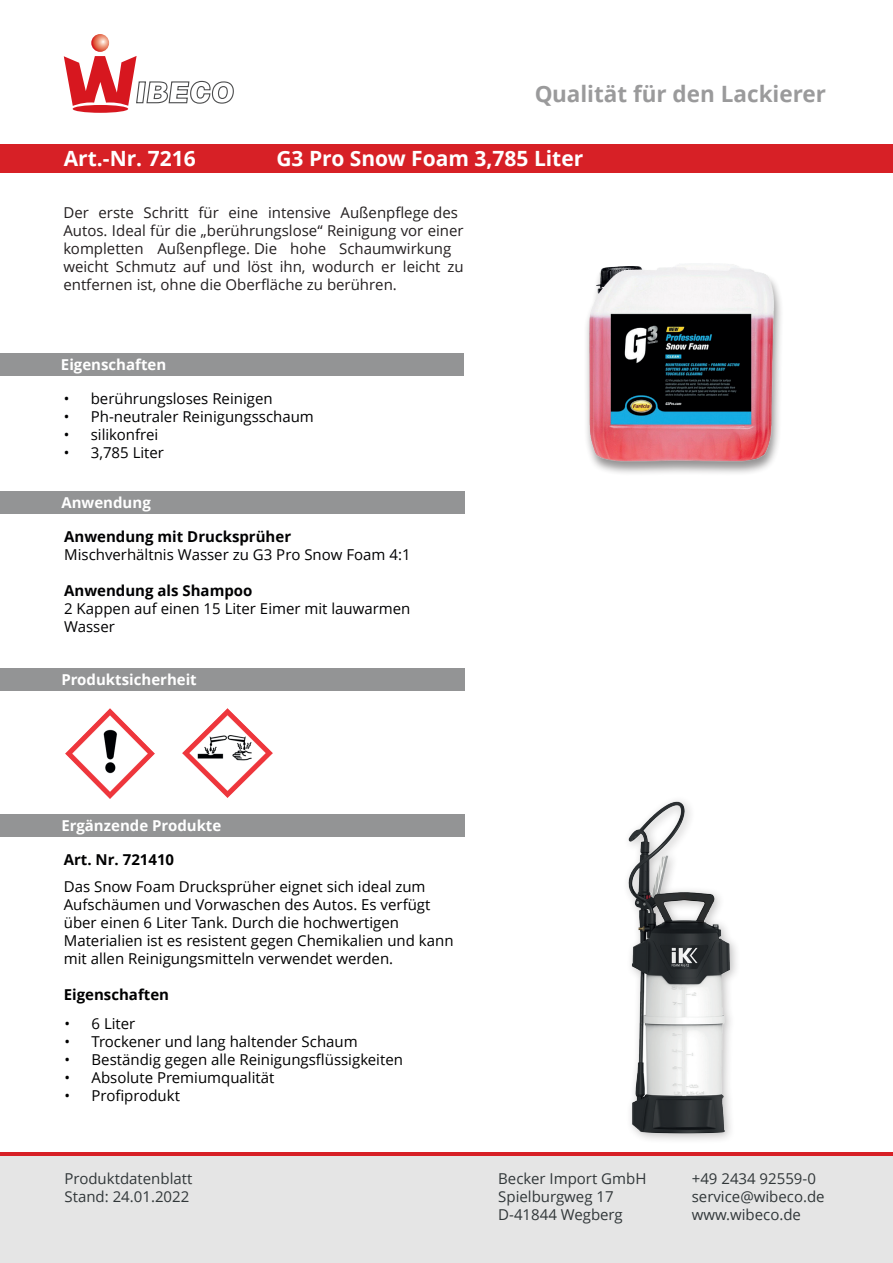
<style>
.page{position:relative;width:893px;height:1263px;background:#fff}
.page>*{position:absolute;margin:0;border:0;box-sizing:border-box;transform-origin:0 0}
.t1{font:700 22.5px "Open Sans";color:#949495}
.t2{font:700 21px "Open Sans";color:#fff}
.t3{font:15px/18px "Open Sans";color:#000001}
.t4{font:15px/18px "Open Sans";color:#231f20}
.t5{font:15px/18px "Open Sans";color:#000002}
.t6{font:15px/18px "Open Sans";color:#313739}
.t7{font:700 15px "Open Sans";color:#fff}
.t8{font:700 15px "Open Sans";color:#000002}
.t9{font:700 15px "Open Sans";color:#000001}
</style>
<div class="page">
<div style="left:0;top:1152px;width:893px;height:5px;background:#d72026"></div>
<div style="left:0;top:1157px;width:893px;height:106px;background:#e5e5e5"></div>
<div style="left:0;top:144px;width:893px;height:28px;background:#d72026"></div>
<svg style="left:91px;top:34px;width:18px;height:18px"></svg>
<svg style="left:64px;top:56px;width:170px;height:57px"></svg>
<div style="left:0;top:491px;width:464px;height:23px;background:#939495"></div>
<div style="left:0;top:814px;width:464px;height:23px;background:#939495"></div>
<div style="left:0;top:668px;width:464px;height:23px;background:#939495"></div>
<div style="left:0;top:353px;width:464px;height:23px;background:#939495"></div>
<img style="left:65px;top:709px;width:90px;height:89px">
<img style="left:182px;top:708px;width:90px;height:90px">
<img style="left:586px;top:264px;width:195px;height:209px">
<div style="left:622px;top:796px;width:119px;height:348px;background:#231f20;opacity:.3"></div>
<img style="left:622px;top:797px;width:119px;height:340px">
<h2 class="t2" style="left:64px;top:144px;width:133px">Art.-Nr. 7216</h2>
<h1 class="t1" style="left:534px;top:78px;width:293px">Qualität für den Lackierer</h1>
<h2 class="t2" style="left:276px;top:144px;width:308px">G3 Pro Snow Foam 3,785 Liter</h2>
<p class="t4" style="left:63px;top:203px;width:402px">Der erste Schritt für eine intensive Außenpflege des Autos. Ideal für die „berührungslose“ Reinigung vor einer kompletten Außenpflege. Die hohe Schaumwirkung weicht Schmutz auf und löst ihn, wodurch er leicht zu entfernen ist, ohne die Oberfläche zu berühren.</p>
<p class="t7" style="left:61px;top:354px;width:107px">Eigenschaften</p>
<p class="t5" style="left:64px;top:389px;width:210px">• berührungsloses Reinigen</p>
<p class="t5" style="left:64px;top:407px;width:252px">• Ph-neutraler Reinigungsschaum</p>
<p class="t5" style="left:64px;top:425px;width:96px">• silikonfrei</p>
<p class="t5" style="left:64px;top:443px;width:102px">• 3,785 Liter</p>
<p class="t7" style="left:61px;top:492px;width:91px">Anwendung</p>
<p class="t8" style="left:64px;top:526px;width:228px">Anwendung mit Drucksprüher</p>
<p class="t5" style="left:64px;top:545px;width:348px">Mischverhältnis Wasser zu G3 Pro Snow Foam 4:1</p>
<p class="t8" style="left:64px;top:580px;width:190px">Anwendung als Shampoo</p>
<p class="t5" style="left:64px;top:599px;width:348px">2 Kappen auf einen 15 Liter Eimer mit lauwarmen<br>Wasser</p>
<p class="t7" style="left:61px;top:669px;width:137px">Produktsicherheit</p>
<p class="t7" style="left:61px;top:815px;width:161px">Ergänzende Produkte</p>
<p class="t9" style="left:64px;top:849px;width:112px">Art. Nr. 721410</p>
<p class="t3" style="left:64px;top:877px;width:391px">Das Snow Foam Drucksprüher eignet sich ideal zum Aufschäumen und Vorwaschen des Autos. Es verfügt über einen 6 Liter Tank. Durch die hochwertigen Materialien ist es resistent gegen Chemikalien und kann mit allen Reinigungsmitteln verwendet werden.</p>
<p class="t9" style="left:64px;top:984px;width:107px">Eigenschaften</p>
<p class="t3" style="left:65px;top:1014px;width:72px">• 6 Liter</p>
<p class="t3" style="left:65px;top:1032px;width:295px">• Trockener und lang haltender Schaum</p>
<p class="t3" style="left:65px;top:1050px;width:340px">• Beständig gegen alle Reinigungsflüssigkeiten</p>
<p class="t3" style="left:65px;top:1068px;width:211px">• Absolute Premiumqualität</p>
<p class="t3" style="left:65px;top:1086px;width:117px">• Profiprodukt</p>
<p class="t6" style="left:65px;top:1169px;width:129px">Produktdatenblatt<br>Stand: 24.01.2022</p>
<p class="t6" style="left:498px;top:1169px;width:150px">Becker Import GmbH<br>Spielburgweg 17<br>D-41844 Wegberg</p>
<p class="t6" style="left:692px;top:1169px;width:134px">+49 2434 92559-0 service@wibeco.de www.wibeco.de</p>
</div>
